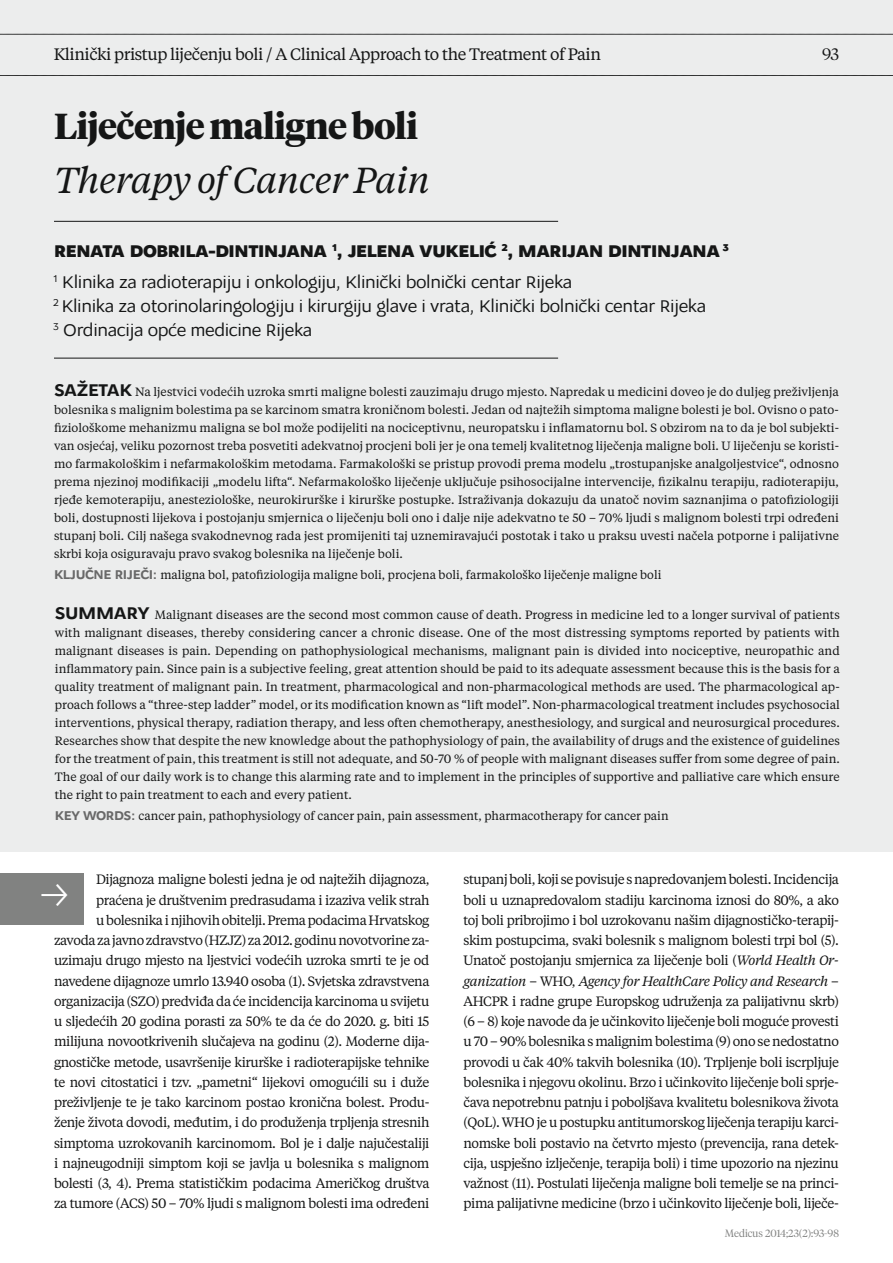
<style>
.page{position:relative;width:893px;height:1263px;background:#fff}
.page>*{position:absolute;margin:0;border:0;box-sizing:border-box;transform-origin:0 0}
.t1{font:700 36px "Tiempos Headline";letter-spacing:-.02em;color:#151616}
.t2{font:italic 36px "Tiempos Headline";letter-spacing:-.02em;color:#151616}
.t3{font:18px/30.9px "Osnova Pro";letter-spacing:-.02em;color:#151616}
.t4{font:16.5px "Tiempos Headline";letter-spacing:-.03em;color:#151616}
.t5{font:300 16.5px "Tiempos Headline";color:#151616}
.t6{font:13.5px/20.2px "Tiempos Headline";letter-spacing:-.03em;color:#151616;text-align:right}
.t7{font:12px/18px "Tiempos Headline";color:#151616;text-align:justify}
.t8{font:300 10.5px "Tiempos Headline";color:#818281}
.s1{font-weight:800}
.s2{font-family:"Osnova Pro";font-weight:700;font-size:18px}
.s3{font-family:"Osnova Pro";font-weight:700;font-size:13.5px;color:#686868}
.s4{font-style:italic}
</style>
<div class="page">
<div style="left:0;top:0;width:893px;height:851px;background:#eceded"></div>
<hr style="left:54px;top:221px;width:504px;height:1px;background:#151616">
<hr style="left:54px;top:358px;width:504px;height:1px;background:#151616">
<div style="left:0;top:873px;width:83px;height:51px;background:#818281"></div>
<svg style="left:0;top:75px;width:893px;height:1px"></svg>
<svg style="left:0;top:34px;width:893px;height:1px"></svg>
<h3 class="t4" style="left:54px;top:43px;width:549px">Klinički pristup liječenju boli / A Clinical Approach to the Treatment of Pain</h3>
<h3 class="t5" style="left:822px;top:43px;width:18px">93</h3>
<h1 class="t1" style="left:54px;top:101px;width:366px">Liječenje maligne boli</h1>
<h1 class="t2" style="left:54px;top:156px;width:377px">Therapy of Cancer Pain</h1>
<h2 class="t3" style="left:53px;top:236px;width:677px"><span class="s1">RENATA DOBRILA-DINTINJANA</span> <sup>1</sup><span class="s1">, JELENA VUKELIĆ</span> <sup>2</sup><span class="s1">, MARIJAN DINTINJANA</span> <sup>3<br></sup><sup>1</sup> Klinika za radioterapiju i onkologiju, Klinički bolnički centar Rijeka</h2>
<h2 class="t3" style="left:53px;top:294px;width:655px;line-height:24px"><sup>2</sup> Klinika za otorinolaringologiju i kirurgiju glave i vrata, Klinički bolnički centar Rijeka<br><sup>3</sup> Ordinacija opće medicine Rijeka</h2>
<p class="t7" style="left:54px;top:382px;width:786px"><span class="s2">SAŽETAK</span> Na ljestvici vodećih uzroka smrti maligne bolesti zauzimaju drugo mjesto. Napredak u medicini doveo je do duljeg preživljenja bolesnika s malignim bolestima pa se karcinom smatra kroničnom bolesti. Jedan od najtežih simptoma maligne bolesti je bol. Ovisno o pato&shy;fiziološkome mehanizmu maligna se bol može podijeliti na nociceptivnu, neuropatsku i inflamatornu bol. S obzirom na to da je bol subjekti&shy;van osjećaj, veliku pozornost treba posvetiti adekvatnoj procjeni boli jer je ona temelj kvalitetnog liječenja maligne boli. U liječenju se koristi&shy;mo farmakološkim i nefarmakološkim metodama. Farmakološki se pristup provodi prema modelu „trostupanjske analgoljestvice“, odnosno prema njezinoj modifikaciji „modelu lifta“. Nefarmakološko liječenje uključuje psihosocijalne intervencije, fizikalnu terapiju, radioterapiju, rjeđe kemoterapiju, anesteziološke, neurokirurške i kirurške postupke. Istraživanja dokazuju da unatoč novim saznanjima o patofiziologiji boli, dostupnosti lijekova i postojanju smjernica o liječenju boli ono i dalje nije adekvatno te 50 – 70% ljudi s malignom bolesti trpi određeni stupanj boli. Cilj našega svakodnevnog rada jest promijeniti taj uznemiravajući postotak i tako u praksu uvesti načela potporne i palijativne skrbi koja osiguravaju pravo svakog bolesnika na liječenje boli.</p>
<p class="t7" style="left:54px;top:565px;width:609px"><span class="s3">KLJUČNE RIJEČI:</span> maligna bol, patofiziologija maligne boli, procjena boli, farmakološko liječenje maligne boli</p>
<p class="t7" style="left:55px;top:605px;width:786px"><span class="s2">SUMMARY</span> Malignant diseases are the second most common cause of death. Progress in medicine led to a longer survival of patients with malignant diseases, thereby considering cancer a chronic disease. One of the most distressing symptoms reported by patients with malignant diseases is pain. Depending on pathophysiological mechanisms, malignant pain is divided into nociceptive, neuropathic and inflammatory pain. Since pain is a subjective feeling, great attention should be paid to its adequate assessment because this is the basis for a quality treatment of malignant pain. In treatment, pharmacological and non-pharmacological methods are used. The pharmacological ap&shy;proach follows a “three-step ladder” model, or its modification known as “lift model”. Non-pharmacological treatment includes psychosocial interventions, physical therapy, radiation therapy, and less often chemotherapy, anesthesiology, and surgical and neurosurgical procedures.<br>Researches show that despite the new knowledge about the pathophysiology of pain, the availability of drugs and the existence of guidelines for the treatment of pain, this treatment is still not adequate, and 50-70 % of people with malignant diseases suffer from some degree of pain.<br>The goal of our daily work is to change this alarming rate and to implement in the principles of supportive and palliative care which ensure the right to pain treatment to each and every patient.</p>
<p class="t7" style="left:55px;top:806px;width:615px"><span class="s3">KEY WORDS:</span> cancer pain, pathophysiology of cancer pain, pain assessment, pharmacotherapy for cancer pain</p>
<p class="t6" style="left:54px;top:869px;width:377px">Dijagnoza maligne bolesti jedna je od najtežih dijagnoza, praćena je društvenim predrasudama i izaziva velik strah<br>u bolesnika i njihovih obitelji. Prema podacima Hrvatskog zavoda za javno zdravstvo (HZJZ) za 2012. godinu novotvorine za&shy;uzimaju drugo mjesto na ljestvici vodećih uzroka smrti te je od navedene dijagnoze umrlo 13.940 osoba (1). Svjetska zdravstvena organizacija (SZO) predviđa da će incidencija karcinoma u svijetu u sljedećih 20 godina porasti za 50% te da će do 2020. g. biti 15 milijuna novootkrivenih slučajeva na godinu (2). Moderne dija&shy;gnostičke metode, usavršenije kirurške i radioterapijske tehnike te novi citostatici i tzv. „pametni“ lijekovi omogućili su i duže preživljenje te je tako karcinom postao kronična bolest. Produ&shy;ženje života dovodi, međutim, i do produženja trpljenja stresnih simptoma uzrokovanih karcinomom. Bol je i dalje najučestaliji i najneugodniji simptom koji se javlja u bolesnika s malignom bolesti (3, 4). Prema statističkim podacima Američkog društva za tumore (ACS) 50 – 70% ljudi s malignom bolesti ima određeni</p>
<p class="t6" style="left:463px;top:869px;width:377px;text-align:justify">stupanj boli, koji se povisuje s napredovanjem bolesti. Incidencija boli u uznapredovalom stadiju karcinoma iznosi do 80%, a ako toj boli pribrojimo i bol uzrokovanu našim dijagnostičko-terapij&shy;skim postupcima, svaki bolesnik s malignom bolesti trpi bol (5).<br>Unatoč postojanju smjernica za liječenje boli (<span class="s4">World Health Or&shy;ganization</span> – WHO, <span class="s4">Agency for HealthCare Policy and Research</span> – AHCPR i radne grupe Europskog udruženja za palijativnu skrb) (6 – 8) koje navode da je učinkovito liječenje boli moguće provesti u 70 – 90% bolesnika s malignim bolestima (9) ono se nedostatno provodi u čak 40% takvih bolesnika (10). Trpljenje boli iscrpljuje bolesnika i njegovu okolinu. Brzo i učinkovito liječenje boli sprje&shy;čava nepotrebnu patnju i poboljšava kvalitetu bolesnikova života (QoL). WHO je u postupku antitumorskog liječenja terapiju karci&shy;nomske boli postavio na četvrto mjesto (prevencija, rana detek&shy;cija, uspješno izlječenje, terapija boli) i time upozorio na njezinu važnost (11). Postulati liječenja maligne boli temelje se na princi&shy;pima palijativne medicine (brzo i učinkovito liječenje boli, liječe-</p>
<p class="t8" style="left:725px;top:1226px;width:115px">Medicus 2014;23(2):93-98</p>
</div>
